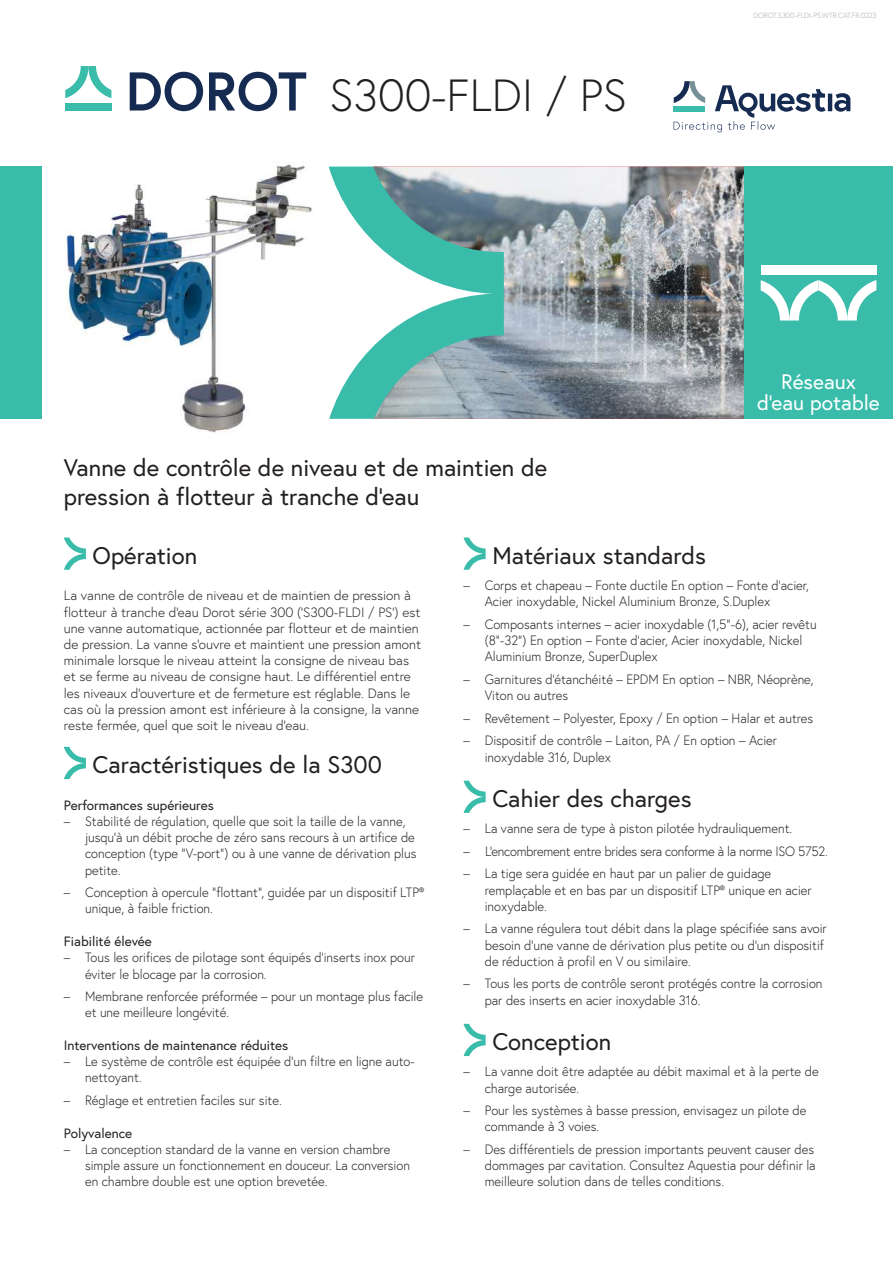
<style>
.page{position:relative;width:893px;height:1263px;background:#fff}
.page>*{position:absolute;margin:0;border:0;box-sizing:border-box;transform-origin:0 0}
.t1{font:300 45px "Europa";color:#231f20}
.t2{font:24px/28.8px "Europa";color:#231f20}
.t3{font:21px/21px "Europa";color:#fff;text-align:center}
.t4{font:300 13.5px/16.2px "Europa";color:#231f20;scale:.95 1}
.t5{font:300 13.5px/16.2px "Europa";color:#231f20}
.t6{font:13.5px "Europa";color:#231f20}
.t7{font:300 13.5px "Europa";letter-spacing:-.02em;color:#231f20;scale:.95 1}
.t8{font:300 7.5px "Europa";letter-spacing:-.025em;color:#a8a9ad}
</style>
<div class="page">
<svg style="left:674px;top:81px;width:176px;height:51px"></svg>
<svg style="left:65px;top:66px;width:46px;height:32px"></svg>
<div style="left:65px;top:103px;width:46px;height:8px;background:#3abcaa"></div>
<svg style="left:130px;top:72px;width:176px;height:39px"></svg>
<img style="left:504px;top:167px;width:240px;height:252px">
<svg style="left:329px;top:167px;width:175px;height:252px"></svg>
<div style="left:0;top:167px;width:42px;height:252px;background:#3abcaa"></div>
<div style="left:744px;top:167px;width:149px;height:252px;background:#3abcaa"></div>
<div style="left:761px;top:265px;width:58px;height:9px;background:#fff"></div>
<svg style="left:761px;top:280px;width:115px;height:40px"></svg>
<div style="left:819px;top:265px;width:57px;height:9px;background:#fff"></div>
<svg style="left:64px;top:537px;width:22px;height:33px"></svg>
<svg style="left:64px;top:747px;width:22px;height:32px"></svg>
<svg style="left:463px;top:537px;width:23px;height:33px"></svg>
<svg style="left:463px;top:781px;width:23px;height:32px"></svg>
<svg style="left:463px;top:1024px;width:23px;height:32px"></svg>
<img style="left:65px;top:164px;width:247px;height:269px">
<h1 class="t1" style="left:330px;top:67px;width:299px">S300-FLDI / PS</h1>
<p class="t8" style="left:753px;top:11px;width:125px">DOROT.S300-FLDI-PS.WTR.CAT.FR.0223</p>
<h3 class="t3" style="left:757px;top:370px;width:124px">Réseaux d'eau potable</h3>
<h2 class="t2" style="left:64px;top:453px;width:485px">Vanne de contrôle de niveau et de maintien de pression à flotteur à tranche d'eau</h2>
<h2 class="t2" style="left:93px;top:540px;width:106px">Opération</h2>
<p class="t5" style="left:64px;top:587px;width:359px">La vanne de contrôle de niveau et de maintien de pression à flotteur à tranche d'eau Dorot série 300 ('S300-FLDI / PS') est une vanne automatique, actionnée par flotteur et de maintien de pression. La vanne s'ouvre et maintient une pression amont minimale lorsque le niveau atteint la consigne de niveau bas et se ferme au niveau de consigne haut. Le différentiel entre les niveaux d'ouverture et de fermeture est réglable. Dans le cas où la pression amont est inférieure à la consigne, la vanne reste fermée, quel que soit le niveau d'eau.</p>
<h2 class="t2" style="left:93px;top:750px;width:291px">Caractéristiques de la S300</h2>
<p class="t6" style="left:64px;top:796px;width:152px">Performances supérieures</p>
<p class="t4" style="left:85px;top:813px;width:350px;text-indent:-21px">– Stabilité de régulation, quelle que soit la taille de la vanne, jusqu'à un débit proche de zéro sans recours à un artifice de conception (type "V-port") ou à une vanne de dérivation plus petite.</p>
<p class="t4" style="left:85px;top:884px;width:358px;text-indent:-21px">– Conception à opercule "flottant", guidée par un dispositif LTP® unique, à faible friction.</p>
<p class="t6" style="left:64px;top:933px;width:90px">Fiabilité élevée</p>
<p class="t4" style="left:85px;top:949px;width:349px;text-indent:-21px">– Tous les orifices de pilotage sont équipés d'inserts inox pour éviter le blocage par la corrosion.</p>
<p class="t4" style="left:85px;top:988px;width:357px;text-indent:-21px">– Membrane renforcée préformée – pour un montage plus facile et une meilleure longévité.</p>
<p class="t6" style="left:64px;top:1037px;width:226px">Interventions de maintenance réduites</p>
<p class="t4" style="left:85px;top:1053px;width:349px;text-indent:-21px">– Le système de contrôle est équipée d'un filtre en ligne auto&shy;nettoyant.</p>
<p class="t4" style="left:64px;top:1092px;width:231px">– Réglage et entretien faciles sur site.</p>
<p class="t6" style="left:64px;top:1124px;width:70px">Polyvalence</p>
<p class="t4" style="left:85px;top:1141px;width:344px;text-indent:-21px">– La conception standard de la vanne en version chambre simple assure un fonctionnement en douceur. La conversion en chambre double est une option brevetée.</p>
<h2 class="t2" style="left:492px;top:540px;width:215px">Matériaux standards</h2>
<p class="t4" style="left:485px;top:577px;width:343px;text-indent:-21px">– Corps et chapeau – Fonte ductile En option – Fonte d'acier,<br>Acier inoxydable, Nickel Aluminium Bronze, S.Duplex</p>
<p class="t4" style="left:485px;top:616px;width:351px;text-indent:-21px">– Composants internes – acier inoxydable (1,5"-6), acier revêtu (8"-32") En option – Fonte d'acier, Acier inoxydable, Nickel<br>Aluminium Bronze, SuperDuplex</p>
<p class="t4" style="left:485px;top:671px;width:348px;text-indent:-21px">– Garnitures d'étanchéité – EPDM En option – NBR, Néoprène,<br>Viton ou autres</p>
<p class="t4" style="left:463px;top:710px;width:370px">– Revêtement – Polyester, Epoxy / En option – Halar et autres</p>
<p class="t4" style="left:485px;top:732px;width:309px;text-indent:-21px">– Dispositif de contrôle – Laiton, PA / En option – Acier inoxydable 316, Duplex</p>
<h2 class="t2" style="left:492px;top:784px;width:201px">Cahier des charges</h2>
<p class="t4" style="left:463px;top:820px;width:348px">– La vanne sera de type à piston pilotée hydrauliquement.</p>
<p class="t7" style="left:463px;top:843px;width:385px">– L'encombrement entre brides sera conforme à la norme ISO 5752.</p>
<p class="t4" style="left:485px;top:865px;width:346px;text-indent:-21px">– La tige sera guidée en haut par un palier de guidage remplaçable et en bas par un dispositif LTP® unique en acier inoxydable.</p>
<p class="t4" style="left:485px;top:920px;width:362px;text-indent:-21px">– La vanne régulera tout débit dans la plage spécifiée sans avoir besoin d'une vanne de dérivation plus petite ou d'un dispositif de réduction à profil en V ou similaire.</p>
<p class="t4" style="left:485px;top:975px;width:357px;text-indent:-21px">– Tous les ports de contrôle seront protégés contre la corrosion par des inserts en acier inoxydable 316.</p>
<h2 class="t2" style="left:492px;top:1027px;width:120px">Conception</h2>
<p class="t4" style="left:485px;top:1063px;width:353px;text-indent:-21px">– La vanne doit être adaptée au débit maximal et à la perte de charge autorisée.</p>
<p class="t4" style="left:485px;top:1102px;width:340px;text-indent:-21px">– Pour les systèmes à basse pression, envisagez un pilote de commande à 3 voies.</p>
<p class="t4" style="left:485px;top:1141px;width:350px;text-align:justify;text-indent:-21px">– Des différentiels de pression importants peuvent causer des dommages par cavitation. Consultez Aquestia pour définir la meilleure solution dans de telles conditions.</p>
</div>
